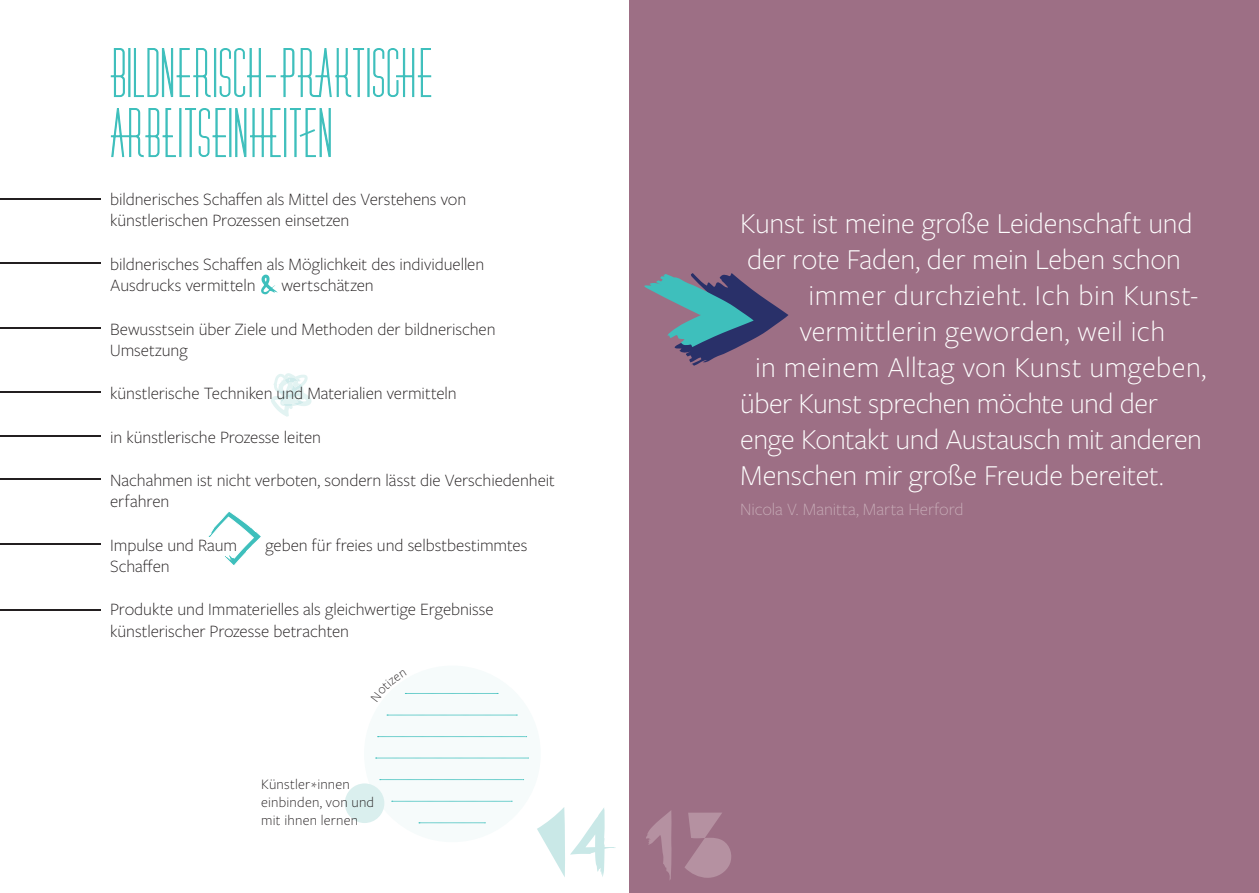
<style>
.page{position:relative;width:1259px;height:893px;background:#fff}
.page>*{position:absolute;margin:0;border:0;box-sizing:border-box;transform-origin:0 0}
.t1{font:300 30px "Freight Sans Pro";letter-spacing:-.005em;color:#fff}
.t2{font:300 30px "Freight Sans Pro";letter-spacing:.015em;color:#fff}
.t3{font:300 18px/21.6px "Freight Sans Pro";letter-spacing:-.005em;color:#231f20}
.t4{font:300 18px "Freight Sans Pro";color:#c7acb7}
.t5{font:300 15px/18px "Freight Sans Pro";letter-spacing:.01em;color:#231f20}
</style>
<div class="page">
<div style="left:629px;top:0;width:630px;height:893px;background:#9d6f85"></div>
<div style="left:364px;top:666px;width:177px;height:176px;background:#f6fbfb;border-radius:50%"></div>
<svg style="left:387px;top:715px;width:130px;height:1px"></svg>
<svg style="left:378px;top:736px;width:148px;height:1px"></svg>
<svg style="left:375px;top:758px;width:153px;height:1px"></svg>
<svg style="left:380px;top:779px;width:144px;height:1px"></svg>
<svg style="left:392px;top:801px;width:120px;height:1px"></svg>
<svg style="left:419px;top:823px;width:66px;height:1px"></svg>
<div style="left:345px;top:783px;width:39px;height:40px;background:#daefee;border-radius:50%"></div>
<svg style="left:537px;top:807px;width:79px;height:70px"></svg>
<svg style="left:646px;top:811px;width:25px;height:69px"></svg>
<svg style="left:685px;top:813px;width:46px;height:65px"></svg>
<svg style="left:644px;top:273px;width:144px;height:93px"></svg>
<svg style="left:110px;top:48px;width:322px;height:110px"></svg>
<hr style="left:0;top:198px;width:101px;height:2px;background:#231f20">
<hr style="left:0;top:435px;width:101px;height:2px;background:#231f20">
<hr style="left:0;top:391px;width:101px;height:2px;background:#231f20">
<hr style="left:0;top:478px;width:101px;height:2px;background:#231f20">
<hr style="left:0;top:543px;width:101px;height:2px;background:#231f20">
<hr style="left:0;top:609px;width:101px;height:2px;background:#231f20">
<svg style="left:271px;top:373px;width:40px;height:44px"></svg>
<svg style="left:261px;top:275px;width:17px;height:19px"></svg>
<svg style="left:208px;top:512px;width:53px;height:53px"></svg>
<div style="left:207px;top:537px;width:9px;height:5px;background:#fff"></div>
<hr style="left:0;top:262px;width:101px;height:2px;background:#231f20">
<hr style="left:0;top:327px;width:101px;height:2px;background:#231f20">
<svg style="left:404px;top:693px;width:94px;height:1px"></svg>
<p class="t3" style="left:110px;top:187px;width:358px">bildnerisches Schaffen als Mittel des Verstehens von künstlerischen Prozessen einsetzen</p>
<p class="t3" style="left:110px;top:252px;width:376px">bildnerisches Schaffen als Möglichkeit des individuellen<br>Ausdrucks vermitteln</p>
<p class="t3" style="left:281px;top:274px;width:94px">wertschätzen</p>
<p class="t3" style="left:110px;top:317px;width:387px">Bewusstsein über Ziele und Methoden der bildnerischen<br>Umsetzung</p>
<p class="t3" style="left:110px;top:382px;width:348px">künstlerische Techniken und Materialien vermitteln</p>
<p class="t3" style="left:110px;top:425px;width:212px">in künstlerische Prozesse leiten</p>
<p class="t3" style="left:110px;top:468px;width:446px">Nachahmen ist nicht verboten, sondern lässt die Verschiedenheit erfahren</p>
<p class="t3" style="left:110px;top:533px;width:129px">Impulse und Raum</p>
<p class="t3" style="left:265px;top:533px;width:263px">geben für freies und selbstbestimmtes</p>
<p class="t3" style="left:110px;top:555px;width:61px">Schaffen</p>
<p class="t3" style="left:110px;top:598px;width:385px">Produkte und Immaterielles als gleichwertige Ergebnisse künstlerischer Prozesse betrachten</p>
<p class="t5" style="left:261px;top:774px;width:114px">Künstler*innen einbinden, von und mit ihnen lernen</p>
<h1 class="t1" style="left:740px;top:203px;width:454px">Kunst ist meine große Leidenschaft und</h1>
<h1 class="t1" style="left:747px;top:239px;width:435px">der rote Faden, der mein Leben schon</h1>
<h1 class="t2" style="left:808px;top:275px;width:391px">immer durchzieht. Ich bin Kunst-</h1>
<h1 class="t1" style="left:799px;top:311px;width:367px">vermittlerin geworden, weil ich</h1>
<h1 class="t1" style="left:755px;top:347px;width:452px">in meinem Alltag von Kunst umgeben,</h1>
<h1 class="t1" style="left:740px;top:383px;width:419px">über Kunst sprechen möchte und der</h1>
<h1 class="t1" style="left:740px;top:419px;width:463px">enge Kontakt und Austausch mit anderen</h1>
<h1 class="t1" style="left:740px;top:455px;width:425px">Menschen mir große Freude bereitet.</h1>
<p class="t4" style="left:740px;top:497px;width:225px">Nicola V. Manitta, Marta Herford</p>
</div>
